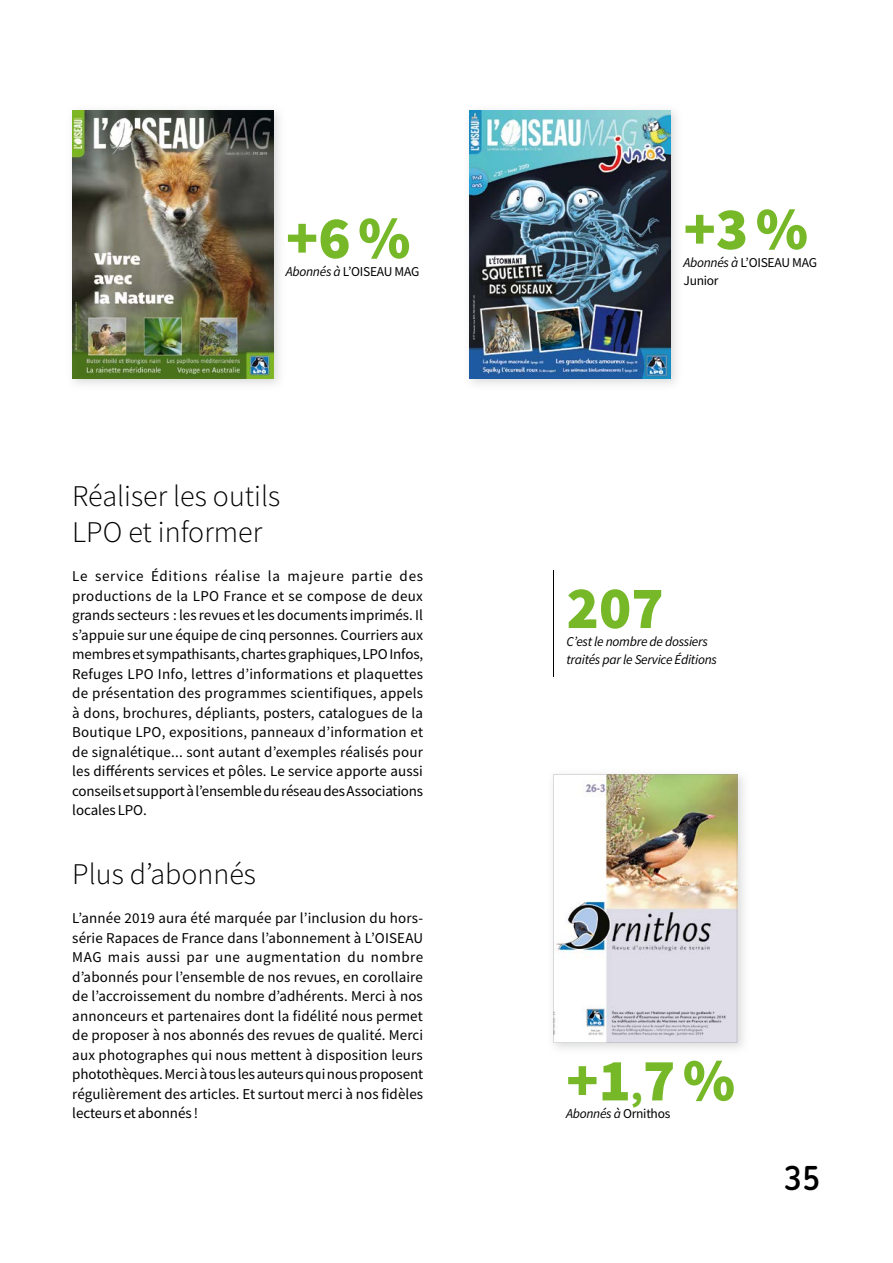
<style>
.page{position:relative;width:893px;height:1263px;background:#fff}
.page>*{position:absolute;margin:0;border:0;box-sizing:border-box;transform-origin:0 0}
.t1{font:900 60px "Source Sans Pro";color:#76b828}
.t2{font:600 33px "Chevin Pro";color:#000}
.t3{font:300 30px/36px "Source Sans Pro";color:#000}
.t4{font:15px/19.5px "Source Sans Pro";letter-spacing:-.005em;color:#000;text-align:justify}
.t5{font:italic 13.5px/18px "Source Sans Pro";letter-spacing:-.02em;color:#000}
.t6{font:13.5px/18px "Source Sans Pro";letter-spacing:-.02em;color:#000}
.s1{font-style:italic}
.s2{font-size:37.5px}
.s3{font-style:normal}
</style>
<div class="page">
<hr style="left:553px;top:570px;width:1px;height:107px;background:#000">
<img style="left:72px;top:110px;width:207px;height:274px">
<img style="left:72px;top:111px;width:201px;height:267px">
<img style="left:469px;top:110px;width:207px;height:274px">
<img style="left:470px;top:111px;width:201px;height:267px">
<img style="left:554px;top:774px;width:190px;height:275px">
<img style="left:553px;top:774px;width:184px;height:269px">
<h1 class="t1" style="left:286px;top:197px;width:126px">+6 %</h1>
<p class="t6" style="left:286px;top:262px;width:135px"><span class="s1">Abonnés à</span> L’OISEAU MAG</p>
<h3 class="t3" style="left:72px;top:478px;width:210px">Réaliser les outils<br>LPO et informer</h3>
<p class="t4" style="left:72px;top:566px;width:352px">Le service Éditions réalise la majeure partie des productions de la LPO France et se compose de deux grands secteurs : les revues et les documents imprimés. Il s’appuie sur une équipe de cinq personnes. Courriers aux membres et sympathisants, chartes graphiques, LPO Infos, Refuges LPO Info, lettres d’informations et plaquettes de présentation des programmes scientifiques, appels à dons, brochures, dépliants, posters, catalogues de la Boutique LPO, expositions, panneaux d’information et de signalétique... sont autant d’exemples réalisés pour les différents services et pôles. Le service apporte aussi conseils et support à l’ensemble du réseau des Associations locales LPO.</p>
<h3 class="t3" style="left:72px;top:856px;width:185px">Plus d’abonnés</h3>
<p class="t4" style="left:72px;top:908px;width:353px">L’année 2019 aura été marquée par l’inclusion du hors&shy;série Rapaces de France dans l’abonnement à L’OISEAU MAG mais aussi par une augmentation du nombre d’abonnés pour l’ensemble de nos revues, en corollaire de l’accroissement du nombre d’adhérents. Merci à nos annonceurs et partenaires dont la fidélité nous permet de proposer à nos abonnés des revues de qualité. Merci aux photographes qui nous mettent à disposition leurs photothèques. Merci à tous les auteurs qui nous proposent régulièrement des articles. Et surtout merci à nos fidèles lecteurs et abonnés !</p>
<h1 class="t1" style="left:683px;top:188px;width:126px">+3 %</h1>
<p class="t6" style="left:683px;top:253px;width:135px"><span class="s1">Abonnés à</span> L’OISEAU MAG<br>Junior</p>
<h1 class="t1" style="left:566px;top:567px;width:99px">207</h1>
<p class="t5" style="left:566px;top:632px;width:152px">C’est le nombre de dossiers traités par le Service Éditions</p>
<h1 class="t1" style="left:566px;top:1039px;width:170px">+1<span class="s2">,</span>7 %</h1>
<p class="t5" style="left:566px;top:1105px;width:106px">Abonnés à <span class="s3">Ornithos</span></p>
<h2 class="t2" style="left:784px;top:1156px;width:38px">35</h2>
</div>
